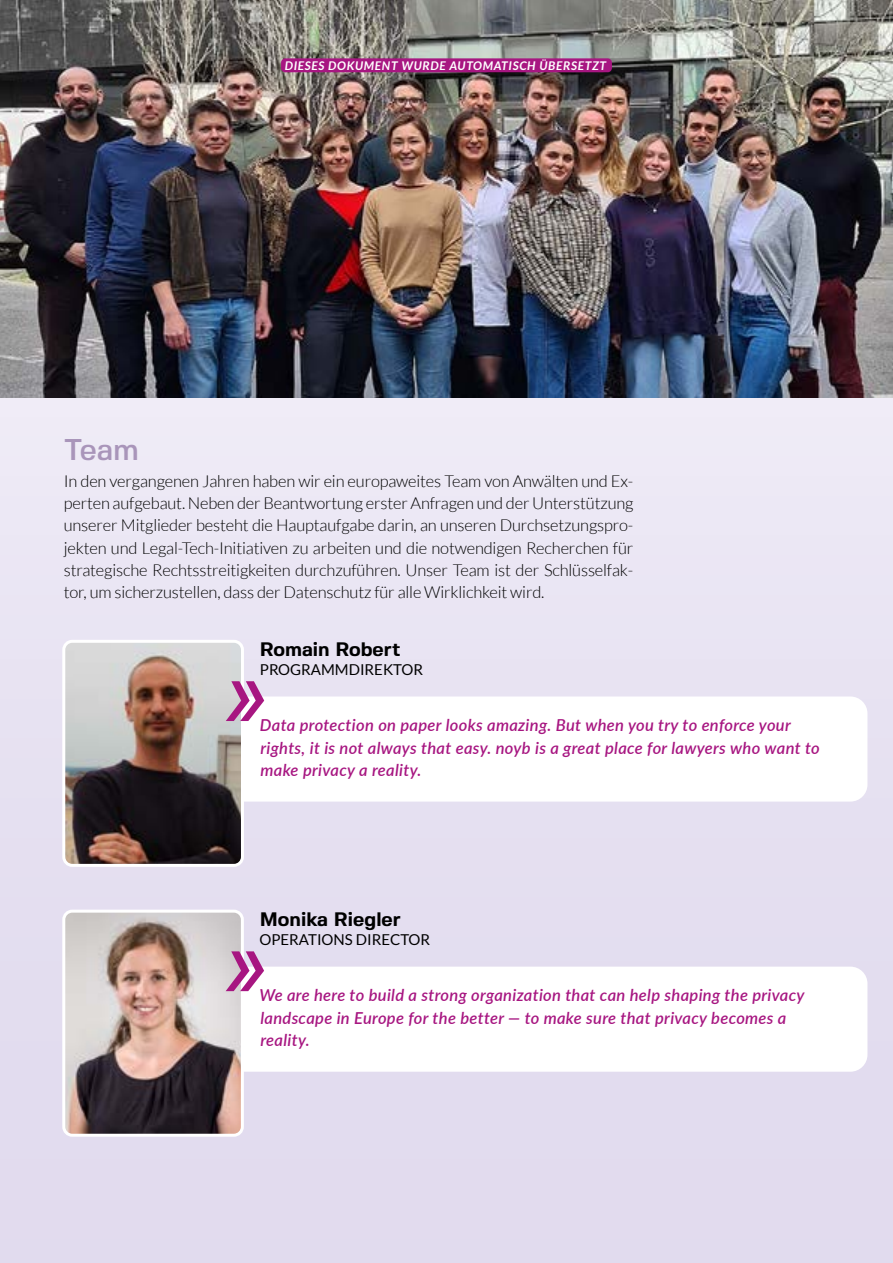
<style>
.page{position:relative;width:893px;height:1263px;background:#e5e0f1}
.page>*{position:absolute;margin:0;border:0;box-sizing:border-box;transform-origin:0 0}
.t1{font:italic 102px "Fivo Sans";color:#a71681}
.t2{font:500 30px "Fivo Sans";color:#a995ba}
.t3{font:700 19.5px "Fivo Sans";color:#000}
.t4{font:300 16.5px/22.4px "Lato";letter-spacing:-.01em;color:#000;text-align:justify}
.t5{font:italic 600 16.5px/22.5px "Lato";letter-spacing:.02em;color:#a71681}
.t6{font:15px "Lato";color:#000}
.t7{font:italic 700 12px "Lato";letter-spacing:.06em;color:#fff}
</style>
<div class="page">
<div style="left:172px;top:967px;width:695px;height:105px;background:#fff;border-radius:17px"></div>
<div style="left:172px;top:696px;width:695px;height:105px;background:#fff;border-radius:17px"></div>
<img style="left:66px;top:914px;width:174px;height:219px">
<div style="left:62px;top:910px;width:182px;height:227px;border:3px solid #fff;border-radius:9px"></div>
<img style="left:66px;top:644px;width:174px;height:219px">
<div style="left:62px;top:640px;width:182px;height:227px;border:3px solid #fff;border-radius:9px"></div>
<img style="left:0;top:0;width:893px;height:397px">
<div style="left:281px;top:58px;width:331px;height:14px;background:#a71681;border-radius:4px"></div>
<p class="t7" style="left:285px;top:59px;width:323px">DIESES DOKUMENT WURDE AUTOMATISCH ÜBERSETZT</p>
<h2 class="t2" style="left:64px;top:431px;width:77px">Team</h2>
<p class="t4" style="left:64px;top:469px;width:571px">In den vergangenen Jahren haben wir ein europaweites Team von Anwälten und Ex&shy;perten aufgebaut. Neben der Beantwortung erster Anfragen und der Unterstützung unserer Mitglieder besteht die Hauptaufgabe darin, an unseren Durchsetzungspro&shy;jekten und Legal-Tech-Initiativen zu arbeiten und die notwendigen Recherchen für strategische Rechtsstreitigkeiten durchzuführen. Unser Team ist der Schlüsselfak&shy;tor, um sicherzustellen, dass der Datenschutz für alle Wirklichkeit wird.</p>
<p class="t3" style="left:260px;top:637px;width:142px">Romain Robert</p>
<p class="t6" style="left:260px;top:662px;width:165px">PROGRAMMDIREKTOR</p>
<h1 class="t1" style="left:220px;top:629px;width:47px">»</h1>
<p class="t5" style="left:260px;top:713px;width:561px">Data protection on paper looks amazing. But when you try to enforce your rights, it is not always that easy. noyb is a great place for lawyers who want to make privacy a reality.</p>
<p class="t3" style="left:260px;top:907px;width:142px">Monika Riegler</p>
<p class="t6" style="left:259px;top:931px;width:172px">OPERATIONS DIRECTOR</p>
<h1 class="t1" style="left:220px;top:899px;width:47px">»</h1>
<p class="t5" style="left:259px;top:983px;width:547px">We are here to build a strong organization that can help shaping the privacy landscape in Europe for the better — to make sure that privacy becomes a reality.</p>
</div>
